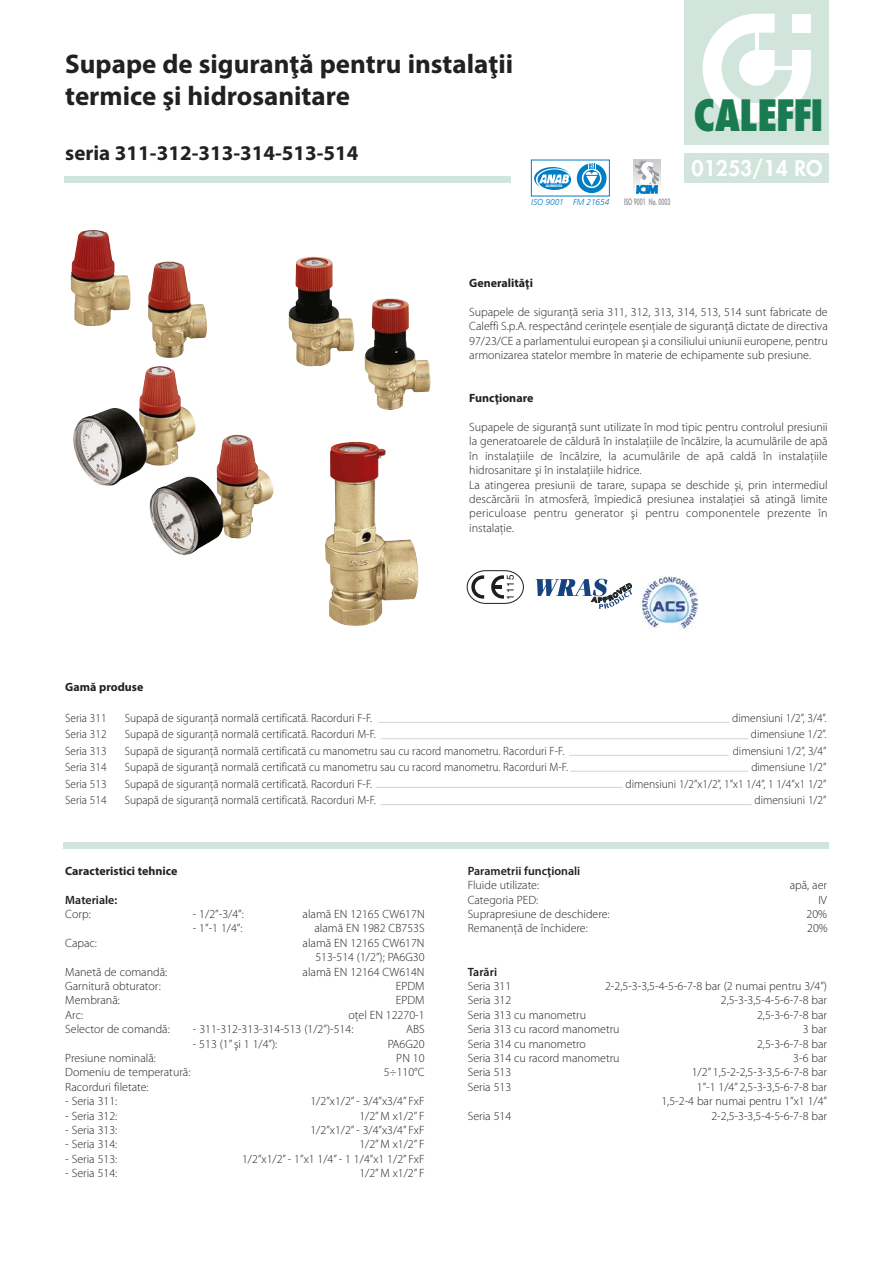
<style>
.page{position:relative;width:893px;height:1263px;background:#fff}
.page>*{position:absolute;margin:0;border:0;box-sizing:border-box;transform-origin:0 0}
.t1{font:800 condensed 42px "Futura";letter-spacing:-.035em;color:#1a7b51}
.t2{font:700 27px/32.4px "Myriad Pro";color:#212120}
.t3{font:700 21px "Myriad Pro";color:#212120}
.t4{font:800 21px "Futura";color:#fff}
.t5{font:300 12px/14.4px "Myriad Pro";color:#212120;text-align:right}
.t6{font:300 12px "Myriad Pro";color:#212120;scale:.95 1}
.t7{font:700 12px "Myriad Pro";color:#212120}
.t8{font:600 12px "Myriad Pro";color:#212120}
.t9{font:9.9px "Helvetica";color:#1f1e1d}
.t10{font:italic 300 8.7px "Frutiger";color:#007ec5}
.t11{font:800 8.7px "Futura";color:#999b9e;scale:.6 1}
.t12{font:900 condensed 3.15px "Helvetica";color:#fff}
</style>
<div class="page">
<div style="left:685px;top:153px;width:144px;height:30px;background:#d1e5dc"></div>
<div style="left:64px;top:842px;width:765px;height:6px;background:#d1e5dc"></div>
<img style="left:71px;top:230px;width:59px;height:96px">
<div style="left:685px;top:0;width:144px;height:145px;background:#d1e5dc"></div>
<svg style="left:703px;top:14px;width:108px;height:108px"></svg>
<hr style="left:755px;top:32px;width:4px;height:18px;background:#fff">
<hr style="left:774px;top:66px;width:18px;height:4px;background:#fff">
<hr style="left:378px;top:722px;width:351px;height:1px;background:#d3d3d2">
<hr style="left:381px;top:738px;width:367px;height:1px;background:#d3d3d2">
<hr style="left:569px;top:755px;width:159px;height:1px;background:#d3d3d2">
<hr style="left:570px;top:771px;width:178px;height:1px;background:#d3d3d2">
<hr style="left:376px;top:787px;width:247px;height:1px;background:#d3d3d2">
<hr style="left:381px;top:804px;width:371px;height:1px;background:#d3d3d2">
<img style="left:148px;top:261px;width:59px;height:97px">
<img style="left:73px;top:366px;width:122px;height:120px">
<img style="left:150px;top:435px;width:123px;height:120px">
<img style="left:365px;top:298px;width:65px;height:112px">
<img style="left:289px;top:257px;width:65px;height:109px">
<img style="left:643px;top:577px;width:54px;height:54px">
<svg style="left:536px;top:579px;width:96px;height:30px"></svg>
<svg style="left:466px;top:570px;width:58px;height:34px"></svg>
<hr style="left:492px;top:585px;width:10px;height:4px;background:#1f1e1d">
<div style="left:64px;top:176px;width:446px;height:7px;background:#d1e5dc"></div>
<div style="left:538px;top:169px;width:33px;height:21px;background:#007ec5;border-radius:50%"></div>
<svg style="left:534px;top:167px;width:36px;height:20px"></svg>
<div style="left:531px;top:160px;width:79px;height:36px;border:1px solid #007ec5"></div>
<svg style="left:577px;top:163px;width:30px;height:30px"></svg>
<svg style="left:582px;top:168px;width:19px;height:20px"></svg>
<svg style="left:583px;top:170px;width:17px;height:16px"></svg>
<svg style="left:586px;top:163px;width:12px;height:23px"></svg>
<svg style="left:633px;top:160px;width:28px;height:34px"></svg>
<img style="left:325px;top:442px;width:94px;height:185px">
<h2 class="t2" style="left:65px;top:50px;width:449px">Supape de siguranţă pentru instalaţii termice şi hidrosanitare</h2>
<h3 class="t3" style="left:65px;top:145px;width:295px">seria 311-312-313-314-513-514</h3>
<p class="t12" style="left:546px;top:184px;width:18px">ACCREDITED</p>
<p class="t10" style="left:531px;top:199px;width:80px">ISO 9001 FM 21654</p>
<p class="t11" style="left:624px;top:198px;width:79px">ISO 9001 No. 0003</p>
<h1 class="t1" style="left:693px;top:98px;width:132px">CALEFFI</h1>
<h3 class="t4" style="left:692px;top:159px;width:133px">01253/14 RO</h3>
<p class="t7" style="left:469px;top:278px;width:65px">Generalităţi</p>
<p class="t5" style="left:469px;top:305px;width:360px;text-align:justify">Supapele de siguranţă seria 311, 312, 313, 314, 513, 514 sunt fabricate de Caleffi S.p.A. respectând cerinţele esenţiale de siguranţă dictate de directiva 97/23/CE a parlamentului european şi a consiliului uniunii europene, pentru armonizarea statelor membre în materie de echipamente sub presiune.</p>
<p class="t7" style="left:469px;top:394px;width:66px">Funcţionare</p>
<p class="t5" style="left:469px;top:421px;width:360px;text-align:left">Supapele de siguranţă sunt utilizate în mod tipic pentru controlul presiunii la generatoarele de căldură în instalaţiile de încălzire, la acumulările de apă în instalaţiile de încălzire, la acumulările de apă caldă în instalaţiile hidrosanitare şi în instalaţiile hidrice.<br>La atingerea presiunii de tarare, supapa se deschide şi, prin intermediul descărcării în atmosferă, împiedică presiunea instalaţiei să atingă limite periculoase pentru generator şi pentru componentele prezente în instalaţie.</p>
<p class="t9" style="left:507px;top:600px;width:26px;rotate:-90deg">1115</p>
<p class="t7" style="left:65px;top:682px;width:80px">Gamă produse</p>
<p class="t6" style="left:65px;top:713px;width:45px">Seria 311</p>
<p class="t6" style="left:125px;top:713px;width:262px">Supapă de siguranţă normală certificată. Racorduri F-F.</p>
<p class="t6" style="left:732px;top:713px;width:101px">dimensiuni 1/2”, 3/4”.</p>
<p class="t6" style="left:65px;top:730px;width:45px">Seria 312</p>
<p class="t6" style="left:125px;top:730px;width:266px">Supapă de siguranţă normală certificată. Racorduri M-F.</p>
<p class="t6" style="left:751px;top:730px;width:81px">dimensiune 1/2”.</p>
<p class="t6" style="left:65px;top:746px;width:45px">Seria 313</p>
<p class="t6" style="left:125px;top:746px;width:464px">Supapă de siguranţă normală certificată cu manometru sau cu racord manometru. Racorduri F-F.</p>
<p class="t6" style="left:733px;top:746px;width:100px">dimensiuni 1/2”, 3/4”</p>
<p class="t6" style="left:65px;top:763px;width:45px">Seria 314</p>
<p class="t6" style="left:125px;top:763px;width:468px">Supapă de siguranţă normală certificată cu manometru sau cu racord manometru. Racorduri M-F.</p>
<p class="t6" style="left:751px;top:763px;width:81px">dimensiune 1/2”</p>
<p class="t6" style="left:65px;top:779px;width:45px">Seria 513</p>
<p class="t6" style="left:125px;top:779px;width:262px">Supapă de siguranţă normală certificată. Racorduri F-F.</p>
<p class="t6" style="left:626px;top:779px;width:213px">dimensiuni 1/2”x1/2”, 1”x1 1/4”, 1 1/4”x1 1/2”</p>
<p class="t6" style="left:65px;top:796px;width:45px">Seria 514</p>
<p class="t6" style="left:125px;top:796px;width:266px">Supapă de siguranţă normală certificată. Racorduri M-F.</p>
<p class="t6" style="left:754px;top:796px;width:77px">dimensiuni 1/2”</p>
<p class="t7" style="left:65px;top:866px;width:114px">Caracteristici tehnice</p>
<p class="t8" style="left:65px;top:895px;width:53px">Materiale:</p>
<p class="t5" style="left:65px;top:908px;width:27px">Corp:</p>
<p class="t5" style="left:193px;top:908px;width:53px">- 1/2”-3/4”:</p>
<p class="t5" style="left:303px;top:908px;width:123px">alamă EN 12165 CW617N</p>
<p class="t5" style="left:193px;top:922px;width:51px">- 1”-1 1/4”:</p>
<p class="t5" style="left:315px;top:922px;width:112px">alamă EN 1982 CB753S</p>
<p class="t5" style="left:65px;top:936px;width:33px">Capac:</p>
<p class="t5" style="left:303px;top:936px;width:123px">alamă EN 12165 CW617N<br>513-514 (1/2”); PA6G30</p>
<p class="t5" style="left:65px;top:965px;width:103px">Manetă de comandă:</p>
<p class="t5" style="left:303px;top:965px;width:123px">alamă EN 12164 CW614N</p>
<p class="t5" style="left:65px;top:980px;width:97px">Garnitură obturator:</p>
<p class="t5" style="left:396px;top:980px;width:30px">EPDM</p>
<p class="t5" style="left:65px;top:994px;width:56px">Membrană:</p>
<p class="t5" style="left:396px;top:994px;width:30px">EPDM</p>
<p class="t5" style="left:65px;top:1008px;width:19px">Arc:</p>
<p class="t5" style="left:348px;top:1008px;width:78px">oţel EN 12270-1</p>
<p class="t5" style="left:65px;top:1023px;width:106px">Selector de comandă:</p>
<p class="t5" style="left:193px;top:1023px;width:162px">- 311-312-313-314-513 (1/2”)-514:</p>
<p class="t5" style="left:406px;top:1023px;width:20px">ABS</p>
<p class="t5" style="left:193px;top:1037px;width:86px">- 513 (1” şi 1 1/4”):</p>
<p class="t5" style="left:388px;top:1037px;width:38px">PA6G20</p>
<p class="t5" style="left:65px;top:1052px;width:92px">Presiune nominală:</p>
<p class="t5" style="left:396px;top:1052px;width:30px">PN 10</p>
<p class="t5" style="left:65px;top:1066px;width:127px">Domeniu de temperatură:</p>
<p class="t5" style="left:384px;top:1066px;width:42px">5÷110°C</p>
<p class="t5" style="left:65px;top:1080px;width:85px">Racorduri filetate:</p>
<p class="t5" style="left:65px;top:1095px;width:54px">- Seria 311:</p>
<p class="t5" style="left:310px;top:1095px;width:116px">1/2”x1/2” - 3/4”x3/4” FxF</p>
<p class="t5" style="left:65px;top:1109px;width:54px">- Seria 312:</p>
<p class="t5" style="left:359px;top:1109px;width:67px">1/2” M x1/2” F</p>
<p class="t5" style="left:65px;top:1124px;width:54px">- Seria 313:</p>
<p class="t5" style="left:310px;top:1124px;width:116px">1/2”x1/2” - 3/4”x3/4” FxF</p>
<p class="t5" style="left:65px;top:1138px;width:54px">- Seria 314:</p>
<p class="t5" style="left:359px;top:1138px;width:67px">1/2” M x1/2” F</p>
<p class="t5" style="left:65px;top:1152px;width:54px">- Seria 513:</p>
<p class="t5" style="left:242px;top:1152px;width:184px">1/2”x1/2” - 1”x1 1/4” - 1 1/4”x1 1/2” FxF</p>
<p class="t5" style="left:65px;top:1167px;width:54px">- Seria 514:</p>
<p class="t5" style="left:359px;top:1167px;width:67px">1/2” M x1/2” F</p>
<p class="t8" style="left:468px;top:866px;width:114px">Parametrii funcţionali</p>
<p class="t5" style="left:468px;top:879px;width:73px">Fluide utilizate:</p>
<p class="t5" style="left:790px;top:879px;width:39px">apă, aer</p>
<p class="t5" style="left:468px;top:893px;width:72px">Categoria PED:</p>
<p class="t5" style="left:818px;top:893px;width:10px">IV</p>
<p class="t5" style="left:468px;top:908px;width:143px">Suprapresiune de deschidere:</p>
<p class="t5" style="left:806px;top:908px;width:22px">20%</p>
<p class="t5" style="left:468px;top:922px;width:122px">Remanenţă de închidere:</p>
<p class="t5" style="left:807px;top:922px;width:22px">20%</p>
<p class="t8" style="left:468px;top:967px;width:31px">Tarări</p>
<p class="t5" style="left:468px;top:980px;width:45px">Seria 311</p>
<p class="t5" style="left:605px;top:980px;width:224px">2-2,5-3-3,5-4-5-6-7-8 bar (2 numai pentru 3/4”)</p>
<p class="t5" style="left:468px;top:994px;width:45px">Seria 312</p>
<p class="t5" style="left:721px;top:994px;width:108px">2,5-3-3,5-4-5-6-7-8 bar</p>
<p class="t5" style="left:468px;top:1008px;width:120px">Seria 313 cu manometru</p>
<p class="t5" style="left:757px;top:1008px;width:72px">2,5-3-6-7-8 bar</p>
<p class="t5" style="left:468px;top:1023px;width:153px">Seria 313 cu racord manometru</p>
<p class="t5" style="left:803px;top:1023px;width:26px">3 bar</p>
<p class="t5" style="left:468px;top:1037px;width:120px">Seria 314 cu manometro</p>
<p class="t5" style="left:757px;top:1037px;width:72px">2,5-3-6-7-8 bar</p>
<p class="t5" style="left:468px;top:1052px;width:153px">Seria 314 cu racord manometru</p>
<p class="t5" style="left:793px;top:1052px;width:35px">3-6 bar</p>
<p class="t5" style="left:468px;top:1066px;width:45px">Seria 513</p>
<p class="t5" style="left:692px;top:1066px;width:137px">1/2” 1,5-2-2,5-3-3,5-6-7-8 bar</p>
<p class="t5" style="left:468px;top:1080px;width:45px">Seria 513</p>
<p class="t5" style="left:661px;top:1080px;width:167px">1”-1 1/4” 2,5-3-3,5-6-7-8 bar<br>1,5-2-4 bar numai pentru 1”x1 1/4”</p>
<p class="t5" style="left:468px;top:1109px;width:45px">Seria 514</p>
<p class="t5" style="left:711px;top:1109px;width:117px">2-2,5-3-3,5-4-5-6-7-8 bar</p>
</div>
